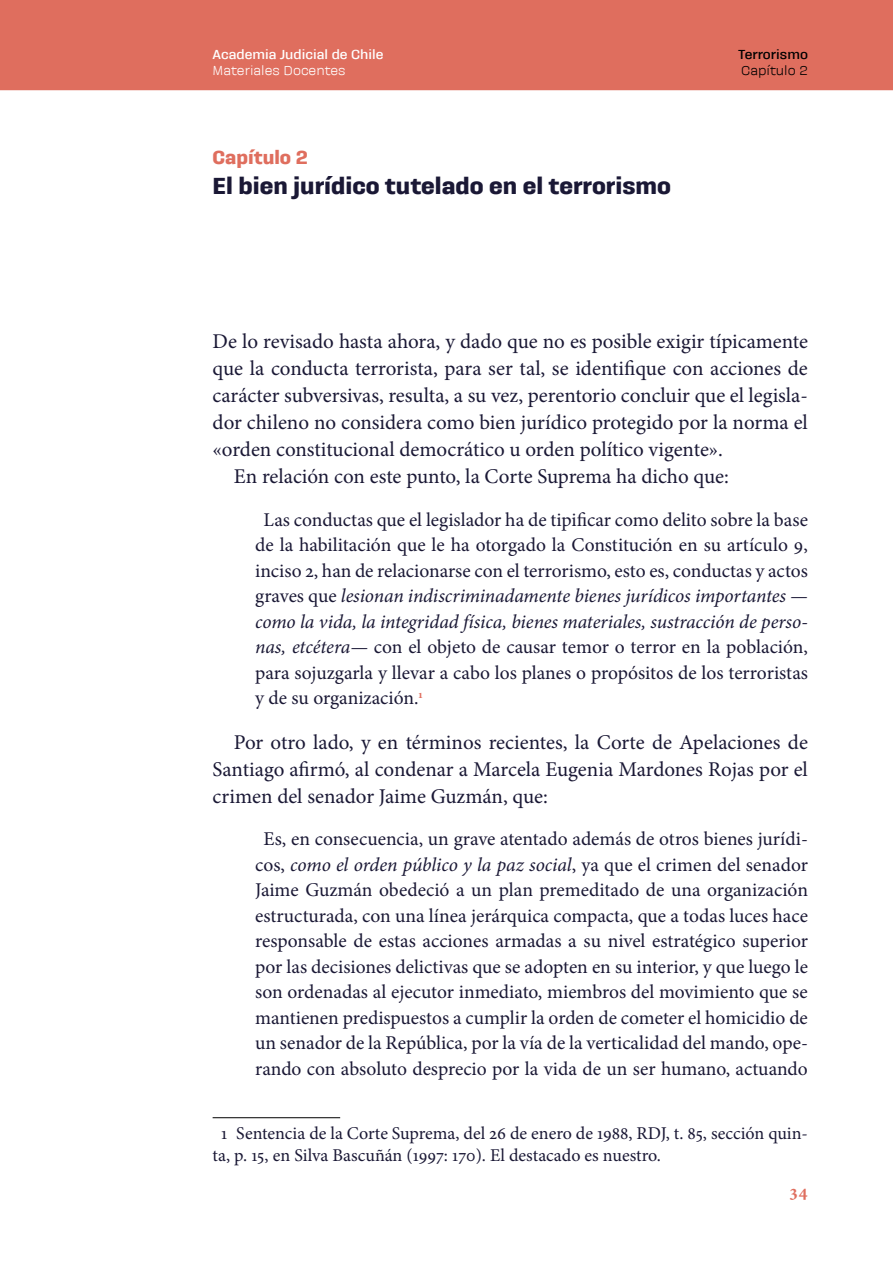
<style>
.page{position:relative;width:893px;height:1263px;background:#fff}
.page>*{position:absolute;margin:0;border:0;box-sizing:border-box;transform-origin:0 0}
.aj-chapter-title{font:900 24px "Galeana Standard";color:#1a1835}
.aj-body-i{font:21px/27px "Minion Pro";color:#1a1835;text-align:justify}
.aj-body{font:21px/27px "Minion Pro";letter-spacing:-.005em;color:#1a1835;text-align:justify}
.aj-quote{font:19.5px/25.5px "Minion Pro";color:#1a1835;text-align:justify}
.aj-chapter-number{font:900 19.5px "Galeana Standard";color:#df6e5e}
.aj-footnote{font:18px/21.6px "Minion Pro";color:#1a1835}
.t1{font:700 18px "Minion Pro";color:#df6e5e}
.t2{font:700 13.5px "Galeana Standard";color:#fff}
.t3{font:13.5px "Galeana Standard";color:#fff}
.t4{font:700 13.5px "Galeana Standard";color:#000}
.t5{font:13.5px "Galeana Standard";color:#000}
.s1{font-style:italic}
</style>
<div class="page">
<div style="left:0;top:0;width:893px;height:89px;background:#df6e5e"></div>
<hr style="left:0;top:89px;width:893px;height:1px;background:#df6e5e">
<hr style="left:213px;top:1117px;width:127px;height:1px;background:#000">
<p class="t2" style="left:213px;top:47px;width:172px">Academia Judicial de Chile</p>
<p class="t3" style="left:213px;top:63px;width:134px">Materiales Docentes</p>
<h3 class="aj-chapter-number" style="left:213px;top:146px;width:97px">Capítulo 2</h3>
<h3 class="aj-chapter-title" style="left:213px;top:171px;width:460px">El bien jurídico tutelado en el terrorismo</h3>
<p class="t4" style="left:738px;top:47px;width:71px">Terrorismo</p>
<p class="t5" style="left:741px;top:63px;width:68px">Capítulo 2</p>
<p class="aj-body-i" style="left:213px;top:328px;width:597px">De lo revisado hasta ahora, y dado que no es posible exigir típicamente que la conducta terrorista, para ser tal, se identifique con acciones de carácter subversivas, resulta, a su vez, perentorio concluir que el legisla&shy;dor chileno no considera como bien jurídico protegido por la norma el «orden constitucional democrático u orden político vigente».</p>
<p class="aj-body" style="left:234px;top:463px;width:496px">En relación con este punto, la Corte Suprema ha dicho que:</p>
<p class="aj-quote" style="left:255px;top:507px;width:554px;text-indent:9px">Las conductas que el legislador ha de tipificar como delito sobre la base de la habilitación que le ha otorgado la Constitución en su artículo 9, inciso 2, han de relacionarse con el terrorismo, esto es, conductas y actos graves que <span class="s1">lesionan indiscriminadamente bienes jurídicos importantes — como la vida, la integridad física, bienes materiales, sustracción de perso&shy;nas, etcétera—</span> con el objeto de causar temor o terror en la población, para sojuzgarla y llevar a cabo los planes o propósitos de los terroristas y de su organización.<sup>1</sup></p>
<p class="aj-body" style="left:213px;top:728px;width:597px;text-indent:21px">Por otro lado, y en términos recientes, la Corte de Apelaciones de Santiago afirmó, al condenar a Marcela Eugenia Mardones Rojas por el crimen del senador Jaime Guzmán, que:</p>
<p class="aj-quote" style="left:255px;top:826px;width:554px;text-align:center">Es, en consecuencia, un grave atentado además de otros bienes jurídi&shy;cos, <span class="s1">como el orden público y la paz social</span>, ya que el crimen del senador Jaime Guzmán obedeció a un plan premeditado de una organización estructurada, con una línea jerárquica compacta, que a todas luces hace responsable de estas acciones armadas a su nivel estratégico superior por las decisiones delictivas que se adopten en su interior, y que luego le son ordenadas al ejecutor inmediato, miembros del movimiento que se mantienen predispuestos a cumplir la orden de cometer el homicidio de un senador de la República, por la vía de la verticalidad del mando, ope&shy;rando con absoluto desprecio por la vida de un ser humano, actuando</p>
<p class="aj-footnote" style="left:213px;top:1123px;width:597px;text-indent:9px">1 Sentencia de la Corte Suprema, del 26 de enero de 1988, RDJ, t. 85, sección quin&shy;ta, p. 15, en Silva Bascuñán (1997: 170). El destacado es nuestro.</p>
<p class="t1" style="left:789px;top:1178px;width:20px">34</p>
</div>
